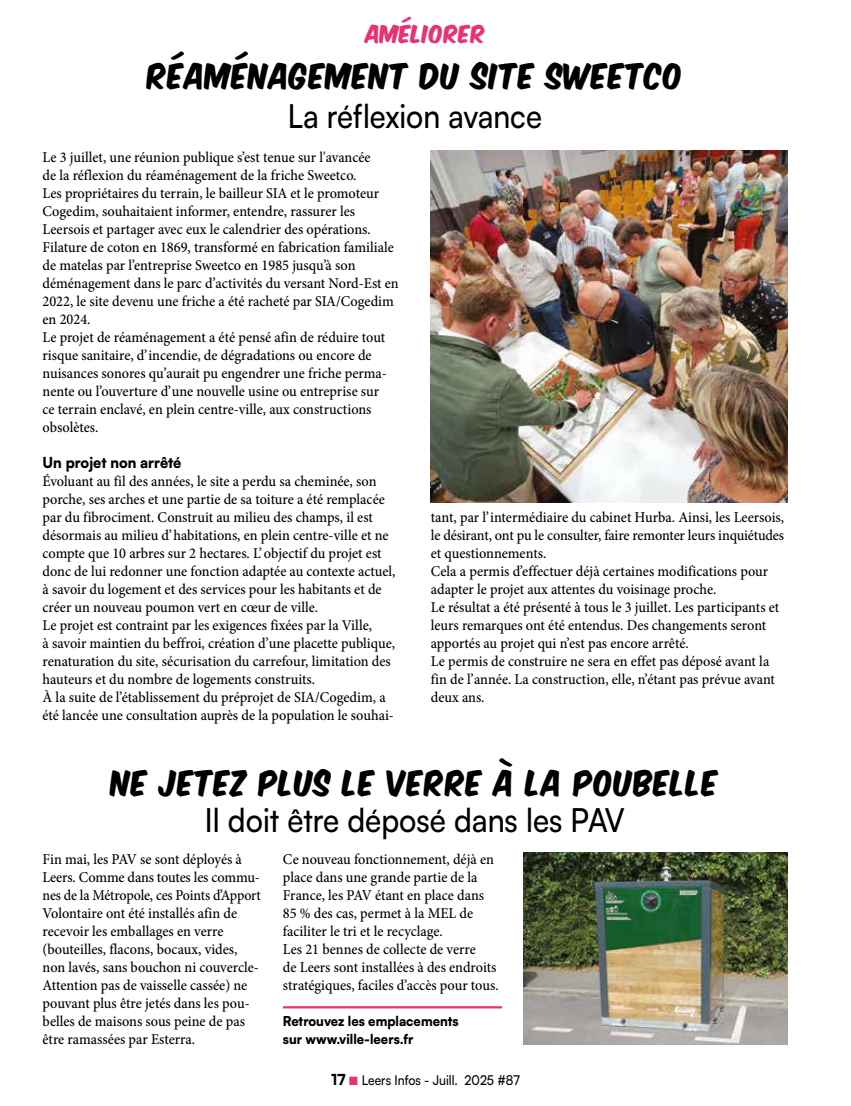
<style>
.page{position:relative;width:851px;height:1106px;background:#fff}
.page>*{position:absolute;margin:0;border:0;box-sizing:border-box;transform-origin:0 0}
.t1{font:500 33px "Satoshi";color:#000;scale:.9 1}
.t2{font:500 33px "Satoshi";color:#000;scale:.89 1}
.t3{font:30px "Komika Title Axis";letter-spacing:.05em;color:#000;scale:.9 1}
.t4{font:21px "Komika Title Axis";letter-spacing:.025em;color:#e83273;scale:.95 1}
.t5{font:500 15px/18px "Minion Pro";color:#000;scale:.95 1}
.t6{font:900 15px "Satoshi";color:#000;scale:.95 1}
.t7{font:900 13.5px/18px "Satoshi";color:#000;scale:.95 1}
.t8{font:500 13.5px "Satoshi";color:#000;scale:.9 1}
.s1{font-weight:900;font-size:15px}
.s2{color:#e83273}
</style>
<div class="page">
<img style="left:431px;top:151px;width:356px;height:351px">
<img style="left:523px;top:852px;width:264px;height:192px">
<hr style="left:283px;top:1006px;width:219px;height:2px;background:#e83273">
<h3 class="t4" style="left:365px;top:23px;width:127px">AMÉLIORER</h3>
<h2 class="t3" style="left:147px;top:61px;width:596px">RÉAMÉNAGEMENT DU SITE SWEETCO</h2>
<h1 class="t2" style="left:288px;top:93px;width:287px">La réflexion avance</h1>
<p class="t5" style="left:43px;top:148px;width:376px">Le 3 juillet, une réunion publique s’est tenue sur l'avancée<br>de la réflexion du réaménagement de la friche Sweetco.<br>Les propriétaires du terrain, le bailleur SIA et le promoteur Cogedim, souhaitaient informer, entendre, rassurer les Leersois et partager avec eux le calendrier des opérations.<br>Filature de coton en 1869, transformé en fabrication familiale de matelas par l’entreprise Sweetco en 1985 jusqu’à son déménagement dans le parc d’activités du versant Nord-Est en 2022, le site devenu une friche a été racheté par SIA/Cogedim en 2024.<br>Le projet de réaménagement a été pensé afin de réduire tout risque sanitaire, d’incendie, de dégradations ou encore de nuisances sonores qu’aurait pu engendrer une friche perma&shy;nente ou l’ouverture d’une nouvelle usine ou entreprise sur<br>ce terrain enclavé, en plein centre-ville, aux constructions obsolètes.</p>
<p class="t6" style="left:43px;top:451px;width:148px">Un projet non arrêté</p>
<p class="t5" style="left:43px;top:472px;width:373px">Évoluant au fil des années, le site a perdu sa cheminée, son porche, ses arches et une partie de sa toiture a été remplacée par du fibrociment. Construit au milieu des champs, il est désormais au milieu d’habitations, en plein centre-ville et ne compte que 10 arbres sur 2 hectares. L’objectif du projet est donc de lui redonner une fonction adaptée au contexte actuel, à savoir du logement et des services pour les habitants et de créer un nouveau poumon vert en cœur de ville.<br>Le projet est contraint par les exigences fixées par la Ville,<br>à savoir maintien du beffroi, création d’une placette publique, renaturation du site, sécurisation du carrefour, limitation des hauteurs et du nombre de logements construits.<br>À la suite de l’établissement du préprojet de SIA/Cogedim, a été lancée une consultation auprès de la population le souhai-</p>
<p class="t5" style="left:431px;top:508px;width:373px">tant, par l’intermédiaire du cabinet Hurba. Ainsi, les Leersois, le désirant, ont pu le consulter, faire remonter leurs inquiétudes et questionnements.<br>Cela a permis d’effectuer déjà certaines modifications pour adapter le projet aux attentes du voisinage proche.<br>Le résultat a été présenté à tous le 3 juillet. Les participants et leurs remarques ont été entendus. Des changements seront apportés au projet qui n’est pas encore arrêté.<br>Le permis de construire ne sera en effet pas déposé avant la fin de l’année. La construction, elle, n’étant pas prévue avant deux ans.</p>
<h2 class="t3" style="left:111px;top:768px;width:675px">NE JETEZ PLUS LE VERRE À LA POUBELLE</h2>
<h1 class="t1" style="left:205px;top:797px;width:468px">Il doit être déposé dans les PAV</h1>
<p class="t5" style="left:43px;top:850px;width:231px">Fin mai, les PAV se sont déployés à Leers. Comme dans toutes les commu&shy;nes de la Métropole, ces Points d’Apport Volontaire ont été installés afin de recevoir les emballages en verre (bouteilles, flacons, bocaux, vides, non lavés, sans bouchon ni couvercle-Attention pas de vaisselle cassée) ne pouvant plus être jetés dans les pou&shy;belles de maisons sous peine de pas être ramassées par Esterra.</p>
<p class="t5" style="left:283px;top:850px;width:228px">Ce nouveau fonctionnement, déjà en place dans une grande partie de la France, les PAV étant en place dans 85 % des cas, permet à la MEL de faciliter le tri et le recyclage.<br>Les 21 bennes de collecte de verre<br>de Leers sont installées à des endroits stratégiques, faciles d’accès pour tous.</p>
<p class="t7" style="left:283px;top:1011px;width:186px">Retrouvez les emplacements sur www.ville-leers.fr</p>
<p class="t8" style="left:331px;top:1070px;width:211px"><span class="s1">17</span> <span class="s2">■</span> Leers Infos - Juill. 2025 #87</p>
</div>
